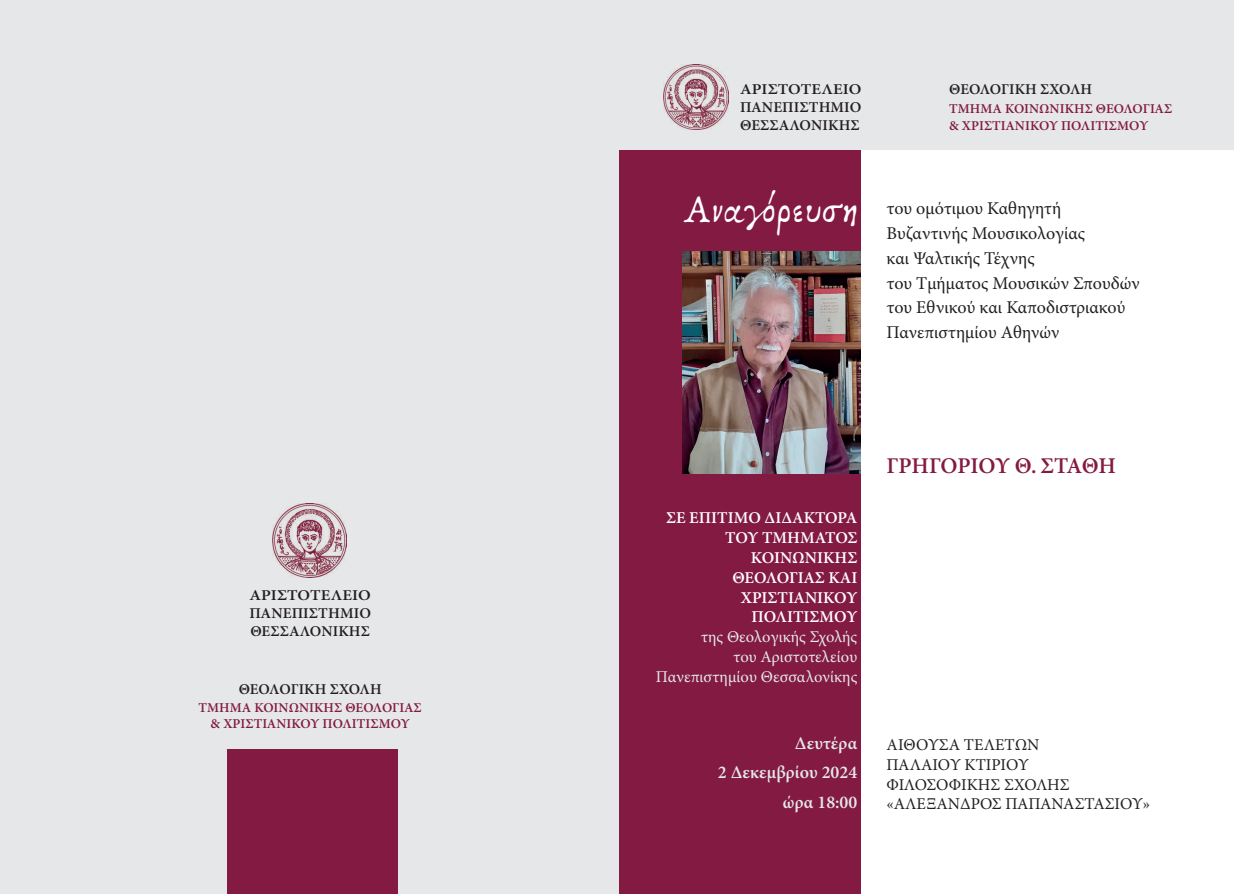
<style>
.page{position:relative;width:1234px;height:894px;background:#fff}
.page>*{position:absolute;margin:0;border:0;box-sizing:border-box;transform-origin:0 0}
.t1{font:600 22.5px "Minion Pro";letter-spacing:-.01em;color:#831a42}
.t2{font:18px/24.8px "Minion Pro";color:#231f20}
.t3{font:600 18px/29.4px "Minion Pro";color:#e6e7e9;text-align:right}
.t4{font:600 16.5px/19.8px "Minion Pro";color:#fff;text-align:right}
.t5{font:16.5px/19.8px "Minion Pro";color:#231f20}
.t6{font:16.5px/19.8px "Minion Pro";color:#e6e7e9;text-align:right}
.t7{font:600 15px/18px "Minion Pro";letter-spacing:.005em;color:#231f20;text-align:justify;scale:1.11 1}
.t8{font:600 15px "Minion Pro";letter-spacing:.005em;color:#231f20}
.t9{font:600 13.5px/16.5px "Minion Pro";letter-spacing:.005em;color:#831a42}
.s1{font-family:"Anaktoria";font-size:39.45px;color:#fff}
</style>
<div class="page">
<div style="left:618px;top:150px;width:243px;height:743px;background:#831a42"></div>
<div style="left:0;top:0;width:618px;height:893px;background:#e6e7e9"></div>
<img style="left:682px;top:252px;width:178px;height:221px">
<div style="left:618px;top:0;width:615px;height:150px;background:#e6e7e9"></div>
<img style="left:663px;top:65px;width:65px;height:64px">
<div style="left:227px;top:749px;width:170px;height:144px;background:#831a42"></div>
<img style="left:272px;top:503px;width:74px;height:74px">
<p class="t7" style="left:249px;top:586px;width:111px">ΑΡΙΣΤΟΤΕΛΕΙΟ ΠΑΝΕΠΙΣΤΗΜΙΟ ΘΕΣΣΑΛΟΝΙΚΗΣ</p>
<p class="t8" style="left:239px;top:679px;width:144px">ΘΕΟΛΟΓΙΚΗ ΣΧΟΛΗ</p>
<p class="t9" style="left:199px;top:699px;width:225px;text-align:center">ΤΜΗΜΑ ΚΟΙΝΩΝΙΚΗΣ ΘΕΟΛΟΓΙΑΣ &amp; ΧΡΙΣΤΙΑΝΙΚΟΥ ΠΟΛΙΤΙΣΜΟΥ</p>
<p class="t7" style="left:740px;top:79px;width:111px">ΑΡΙΣΤΟΤΕΛΕΙΟ ΠΑΝΕΠΙΣΤΗΜΙΟ ΘΕΣΣΑΛΟΝΙΚΗΣ</p>
<p class="t8" style="left:949px;top:80px;width:144px">ΘΕΟΛΟΓΙΚΗ ΣΧΟΛΗ</p>
<p class="t9" style="left:949px;top:100px;width:225px">ΤΜΗΜΑ ΚΟΙΝΩΝΙΚΗΣ ΘΕΟΛΟΓΙΑΣ &amp; ΧΡΙΣΤΙΑΝΙΚΟΥ ΠΟΛΙΤΙΣΜΟΥ</p>
<p class="t2" style="left:886px;top:195px;width:255px;text-indent:-203px"><span class="s1">Αναγόρευση</span> του ομότιμου Καθηγητή<br>Βυζαντινής Μουσικολογίας<br>και Ψαλτικής Τέχνης<br>του Τμήματος Μουσικών Σπουδών του Εθνικού και Καποδιστριακού<br>Πανεπιστημίου Αθηνών</p>
<p class="t4" style="left:666px;top:507px;width:193px">ΣΕ ΕΠΙΤΙΜΟ ΔΙΔΑΚΤΟΡΑ<br>ΤΟΥ ΤΜΗΜΑΤΟΣ<br>ΚΟΙΝΩΝΙΚΗΣ<br>ΘΕΟΛΟΓΙΑΣ ΚΑΙ<br>ΧΡΙΣΤΙΑΝΙΚΟΥ<br>ΠΟΛΙΤΙΣΜΟΥ</p>
<p class="t6" style="left:656px;top:626px;width:203px">της Θεολογικής Σχολής<br>του Αριστοτελείου<br>Πανεπιστημίου Θεσσαλονίκης</p>
<p class="t3" style="left:718px;top:727px;width:141px">Δευτέρα<br>2 Δεκεμβρίου 2024 ώρα 18:00</p>
<p class="t1" style="left:886px;top:452px;width:231px">ΓΡΗΓΟΡΙΟΥ Θ. ΣΤΑΘΗ</p>
<p class="t5" style="left:886px;top:734px;width:265px">ΑΙΘΟΥΣΑ ΤΕΛΕΤΩΝ<br>ΠΑΛΑΙΟΥ ΚΤΙΡΙΟΥ<br>ΦΙΛΟΣΟΦΙΚΗΣ ΣΧΟΛΗΣ «ΑΛΕΞΑΝΔΡΟΣ ΠΑΠΑΝΑΣΤΑΣΙΟΥ»</p>
</div>
